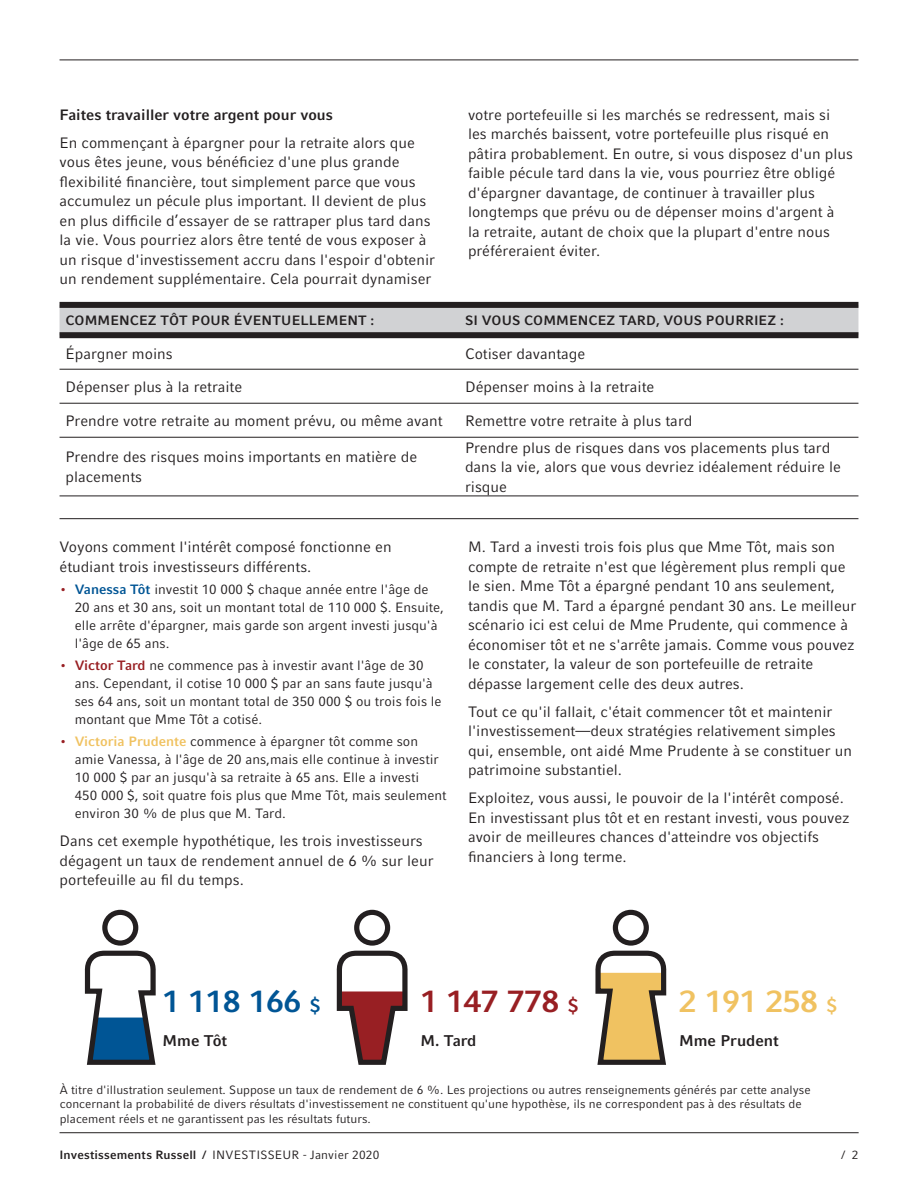
<style>
.page{position:relative;width:918px;height:1188px;background:#fff}
.page>*{position:absolute;margin:0;border:0;box-sizing:border-box;transform-origin:0 0}
.t1{font:700 30.9px "Compatil Fact LT Pro";color:#005595}
.t2{font:700 30.9px "Compatil Fact LT Pro";color:#981f23}
.t3{font:700 30.9px "Compatil Fact LT Pro";color:#f0c261}
.t4{font:700 15.45px "Compatil Fact LT Pro";color:#231f20}
.txt_body{font:15px/19.5px "Compatil Fact LT Pro";color:#231f20}
.txt_h2{font:700 15px "Compatil Fact LT Pro";color:#231f20}
.t5{font:13.5px/18px "Compatil Fact LT Pro";color:#231f20}
.tbl_header{font:700 13.5px "Compatil Fact LT Pro";letter-spacing:.01em;color:#231f20}
.txt_small{font:12px/14.4px "Compatil Fact LT Pro";color:#231f20}
.s1{font-weight:700;color:#981f23}
.s2{font-weight:700;color:#005595}
.s3{font-weight:700;color:#f0c261}
.s4{font-size:18.9px}
.s5{font-weight:700}
</style>
<div class="page">
<hr style="left:60px;top:1132px;width:799px;height:1px;background:#231f20">
<hr style="left:60px;top:60px;width:798px;height:1px;background:#231f20">
<svg style="left:336px;top:950px;width:72px;height:115px"></svg>
<svg style="left:357px;top:912px;width:31px;height:31px"></svg>
<div style="left:354px;top:910px;width:36px;height:36px;border:5px solid #231f20;border-radius:50%"></div>
<svg style="left:105px;top:912px;width:31px;height:31px"></svg>
<div style="left:102px;top:910px;width:36px;height:36px;border:5px solid #231f20;border-radius:50%"></div>
<svg style="left:595px;top:950px;width:72px;height:115px"></svg>
<svg style="left:615px;top:912px;width:31px;height:31px"></svg>
<div style="left:613px;top:910px;width:36px;height:36px;border:5px solid #231f20;border-radius:50%"></div>
<svg style="left:85px;top:950px;width:71px;height:115px"></svg>
<hr style="left:60px;top:518px;width:798px;height:1px;background:#231f20">
<div style="left:60px;top:308px;width:798px;height:24px;background:#d1d2d4"></div>
<div style="left:60px;top:302px;width:399px;height:6px;background:#231f20"></div>
<div style="left:459px;top:302px;width:399px;height:6px;background:#231f20"></div>
<div style="left:60px;top:332px;width:399px;height:6px;background:#231f20"></div>
<div style="left:459px;top:332px;width:399px;height:6px;background:#231f20"></div>
<hr style="left:60px;top:369px;width:399px;height:1px;background:#231f20">
<hr style="left:459px;top:369px;width:399px;height:1px;background:#231f20">
<hr style="left:60px;top:403px;width:399px;height:1px;background:#231f20">
<hr style="left:459px;top:403px;width:399px;height:1px;background:#231f20">
<hr style="left:60px;top:437px;width:399px;height:1px;background:#231f20">
<hr style="left:459px;top:437px;width:399px;height:1px;background:#231f20">
<hr style="left:60px;top:496px;width:399px;height:1px;background:#231f20">
<hr style="left:459px;top:496px;width:399px;height:1px;background:#231f20">
<p class="txt_h2" style="left:60px;top:106px;width:275px">Faites travailler votre argent pour vous</p>
<p class="txt_body" style="left:60px;top:133px;width:377px">En commençant à épargner pour la retraite alors que vous êtes jeune, vous bénéficiez d'une plus grande flexibilité financière, tout simplement parce que vous accumulez un pécule plus important. Il devient de plus en plus difficile d’essayer de se rattraper plus tard dans la vie. Vous pourriez alors être tenté de vous exposer à un risque d'investissement accru dans l'espoir d'obtenir un rendement supplémentaire. Cela pourrait dynamiser</p>
<p class="txt_body" style="left:468px;top:105px;width:386px">votre portefeuille si les marchés se redressent, mais si<br>les marchés baissent, votre portefeuille plus risqué en pâtira probablement. En outre, si vous disposez d'un plus faible pécule tard dans la vie, vous pourriez être obligé d'épargner davantage, de continuer à travailler plus longtemps que prévu ou de dépenser moins d'argent à<br>la retraite, autant de choix que la plupart d'entre nous préféreraient éviter.</p>
<p class="tbl_header" style="left:66px;top:312px;width:310px">COMMENCEZ TÔT POUR ÉVENTUELLEMENT :</p>
<p class="tbl_header" style="left:465px;top:312px;width:320px">SI VOUS COMMENCEZ TARD, VOUS POURRIEZ :</p>
<p class="txt_body" style="left:66px;top:344px;width:109px">Épargner moins</p>
<p class="txt_body" style="left:465px;top:344px;width:122px">Cotiser davantage</p>
<p class="txt_body" style="left:66px;top:377px;width:178px">Dépenser plus à la retraite</p>
<p class="txt_body" style="left:465px;top:377px;width:191px">Dépenser moins à la retraite</p>
<p class="txt_body" style="left:66px;top:411px;width:379px">Prendre votre retraite au moment prévu, ou même avant</p>
<p class="txt_body" style="left:465px;top:411px;width:229px">Remettre votre retraite à plus tard</p>
<p class="txt_body" style="left:66px;top:448px;width:353px">Prendre des risques moins importants en matière de placements</p>
<p class="txt_body" style="left:465px;top:438px;width:378px">Prendre plus de risques dans vos placements plus tard dans la vie, alors que vous devriez idéalement réduire le risque</p>
<p class="txt_body" style="left:60px;top:537px;width:334px">Voyons comment l'intérêt composé fonctionne en étudiant trois investisseurs différents.</p>
<p class="t5" style="left:75px;top:580px;width:371px;text-indent:-15px"><span class="s1">•</span> <span class="s2">Vanessa Tôt</span> investit 10 000 $ chaque année entre l'âge de 20 ans et 30 ans, soit un montant total de 110 000 $. Ensuite, elle arrête d'épargner, mais garde son argent investi jusqu'à l'âge de 65 ans.</p>
<p class="t5" style="left:75px;top:657px;width:368px;text-indent:-15px"><span class="s1">• Victor Tard</span> ne commence pas à investir avant l'âge de 30 ans. Cependant, il cotise 10 000 $ par an sans faute jusqu'à ses 64 ans, soit un montant total de 350 000 $ ou trois fois le montant que Mme Tôt a cotisé.</p>
<p class="t5" style="left:75px;top:733px;width:373px;text-indent:-15px"><span class="s1">•</span> <span class="s3">Victoria Prudente</span> commence à épargner tôt comme son amie Vanessa, à l'âge de 20 ans,mais elle continue à investir 10 000 $ par an jusqu'à sa retraite à 65 ans. Elle a investi<br>450 000 $, soit quatre fois plus que Mme Tôt, mais seulement environ 30 % de plus que M. Tard.</p>
<p class="txt_body" style="left:60px;top:832px;width:376px">Dans cet exemple hypothétique, les trois investisseurs dégagent un taux de rendement annuel de 6 % sur leur portefeuille au fil du temps.</p>
<p class="txt_body" style="left:468px;top:537px;width:390px">M. Tard a investi trois fois plus que Mme Tôt, mais son compte de retraite n'est que légèrement plus rempli que le sien. Mme Tôt a épargné pendant 10 ans seulement, tandis que M. Tard a épargné pendant 30 ans. Le meilleur scénario ici est celui de Mme Prudente, qui commence à économiser tôt et ne s'arrête jamais. Comme vous pouvez le constater, la valeur de son portefeuille de retraite dépasse largement celle des deux autres.</p>
<p class="txt_body" style="left:468px;top:702px;width:385px">Tout ce qu'il fallait, c'était commencer tôt et maintenir l'investissement—deux stratégies relativement simples qui, ensemble, ont aidé Mme Prudente à se constituer un patrimoine substantiel.</p>
<p class="txt_body" style="left:468px;top:788px;width:383px">Exploitez, vous aussi, le pouvoir de la l'intérêt composé.<br>En investissant plus tôt et en restant investi, vous pouvez avoir de meilleures chances d'atteindre vos objectifs financiers à long terme.</p>
<p class="t1" style="left:163px;top:983px;width:159px">1 118 166 <span class="s4">$</span></p>
<p class="t2" style="left:420px;top:983px;width:159px">1 147 778 <span class="s4">$</span></p>
<p class="t3" style="left:679px;top:983px;width:159px">2 191 258 <span class="s4">$</span></p>
<p class="t4" style="left:163px;top:1032px;width:66px">Mme Tôt</p>
<p class="t4" style="left:420px;top:1032px;width:58px">M. Tard</p>
<p class="t4" style="left:679px;top:1032px;width:101px">Mme Prudent</p>
<p class="txt_small" style="left:60px;top:1082px;width:752px">À titre d'illustration seulement. Suppose un taux de rendement de 6 %. Les projections ou autres renseignements générés par cette analyse concernant la probabilité de divers résultats d'investissement ne constituent qu'une hypothèse, ils ne correspondent pas à des résultats de placement réels et ne garantissent pas les résultats futurs.</p>
<p class="txt_small" style="left:60px;top:1147px;width:322px"><span class="s5">Investissements Russell /</span> INVESTISSEUR - Janvier 2020</p>
<p class="txt_small" style="left:841px;top:1147px;width:19px">/ 2</p>
</div>
